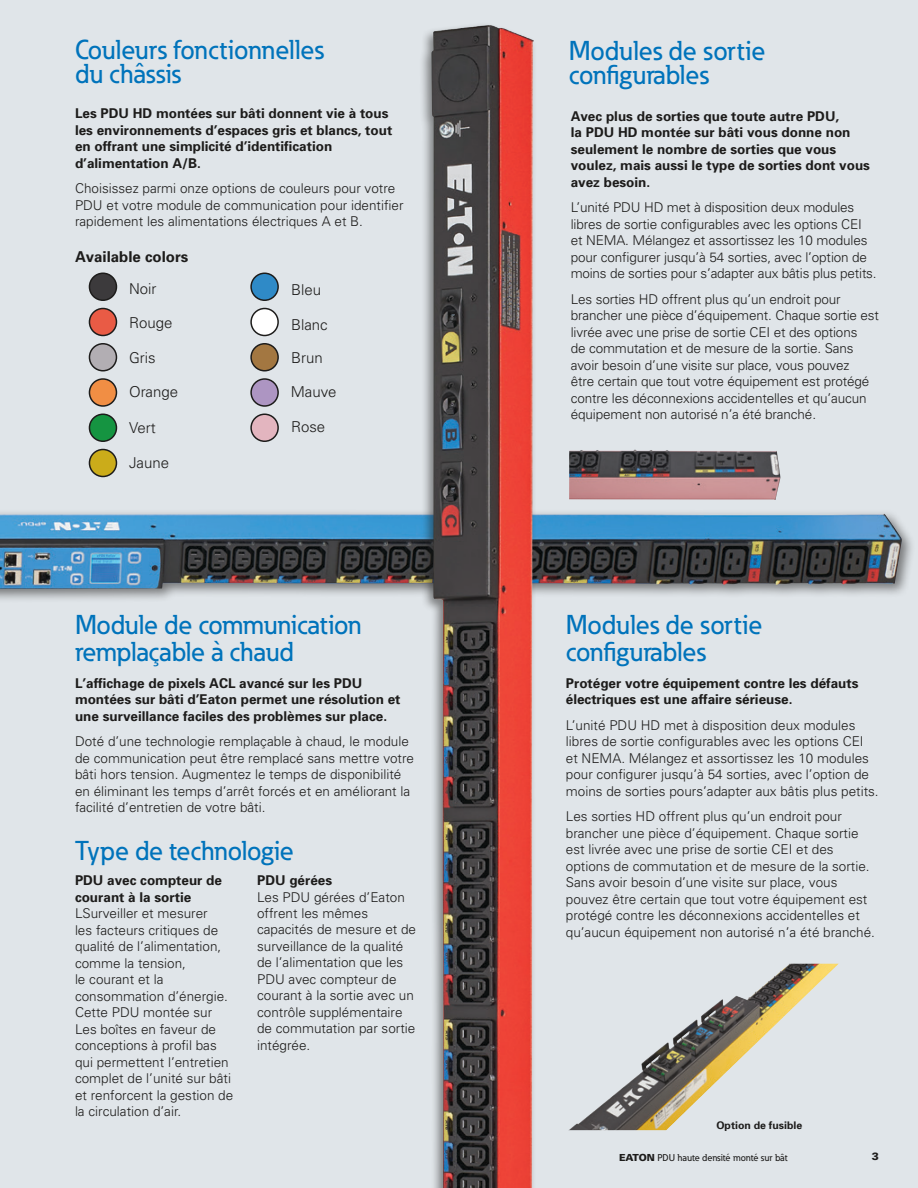
<style>
.page{position:relative;width:918px;height:1188px;background:#e0e5e9}
.page>*{position:absolute;margin:0;border:0;box-sizing:border-box;transform-origin:0 0}
.t1{font:500 27px/27px "Eaton";color:#0073bb}
.t2{font:300 15px "Univers";color:#1d1c1b}
.t3{font:700 15px "Univers";color:#1d1c1b}
.t4{font:300 13.5px/16.5px "Univers";color:#1d1c1b}
.t5{font:700 13.5px/16.5px "Univers";color:#1d1c1b}
.t6{font:700 10.5px "Univers";color:#1d1c1b}
.t7{font:900 10.5px "Univers LT Std";color:#1d1c1b}
.t8{font:500 9.75px "Eaton";color:#1d1c1b}
.s1{font-family:"Univers LT Std";font-weight:900}
</style>
<div class="page">
<div style="left:0;top:507px;width:916px;height:98px;background:#1d1c1b;opacity:.55"></div>
<img style="left:0;top:513px;width:902px;height:76px">
<img style="left:569px;top:964px;width:269px;height:166px">
<img style="left:569px;top:449px;width:211px;height:51px">
<div style="left:418px;top:21px;width:119px;height:1167px;background:#1d1c1b;opacity:.5"></div>
<img style="left:431px;top:25px;width:103px;height:1163px">
<div style="left:89px;top:414px;width:27px;height:27px;background:#159441;border-radius:50%"></div>
<div style="left:89px;top:414px;width:28px;height:28px;border:2px solid #1d1c1b;border-radius:50%"></div>
<div style="left:89px;top:450px;width:27px;height:27px;background:#cbac1a;border-radius:50%"></div>
<div style="left:89px;top:449px;width:28px;height:28px;border:2px solid #1d1c1b;border-radius:50%"></div>
<div style="left:251px;top:273px;width:27px;height:27px;background:#2f8ac7;border-radius:50%"></div>
<div style="left:250px;top:273px;width:29px;height:28px;border:2px solid #1d1c1b;border-radius:50%"></div>
<div style="left:251px;top:309px;width:27px;height:27px;background:#fff;border-radius:50%"></div>
<div style="left:250px;top:308px;width:29px;height:28px;border:2px solid #1d1c1b;border-radius:50%"></div>
<div style="left:251px;top:414px;width:27px;height:27px;background:#e3b5bf;border-radius:50%"></div>
<div style="left:250px;top:414px;width:29px;height:28px;border:2px solid #1d1c1b;border-radius:50%"></div>
<div style="left:251px;top:344px;width:27px;height:27px;background:#a37741;border-radius:50%"></div>
<div style="left:250px;top:343px;width:29px;height:29px;border:2px solid #1d1c1b;border-radius:50%"></div>
<div style="left:89px;top:273px;width:27px;height:27px;background:#3c3a3c;border-radius:50%"></div>
<div style="left:89px;top:273px;width:28px;height:28px;border:2px solid #1d1c1b;border-radius:50%"></div>
<div style="left:251px;top:379px;width:27px;height:27px;background:#ad95c2;border-radius:50%"></div>
<div style="left:250px;top:378px;width:29px;height:29px;border:2px solid #1d1c1b;border-radius:50%"></div>
<div style="left:89px;top:379px;width:27px;height:27px;background:#f18e44;border-radius:50%"></div>
<div style="left:89px;top:378px;width:28px;height:29px;border:2px solid #1d1c1b;border-radius:50%"></div>
<div style="left:89px;top:344px;width:27px;height:27px;background:#b2aeb3;border-radius:50%"></div>
<div style="left:89px;top:343px;width:28px;height:29px;border:2px solid #1d1c1b;border-radius:50%"></div>
<div style="left:89px;top:309px;width:27px;height:27px;background:#e95b45;border-radius:50%"></div>
<div style="left:89px;top:308px;width:28px;height:28px;border:2px solid #1d1c1b;border-radius:50%"></div>
<h1 class="t1" style="left:75px;top:37px;width:250px;line-height:24px">Couleurs fonctionnelles du châssis</h1>
<p class="t5" style="left:75px;top:105px;width:319px">Les PDU HD montées sur bâti donnent vie à tous les environnements d’espaces gris et blancs, tout en offrant une simplicité d’identification d’alimentation A/B.</p>
<p class="t4" style="left:75px;top:180px;width:330px">Choisissez parmi onze options de couleurs pour votre<br>PDU et votre module de communication pour identifier rapidement les alimentations électriques A et B.</p>
<p class="t3" style="left:75px;top:248px;width:115px">Available colors</p>
<p class="t2" style="left:129px;top:279px;width:29px">Noir</p>
<p class="t2" style="left:291px;top:281px;width:32px">Bleu</p>
<p class="t2" style="left:129px;top:314px;width:45px">Rouge</p>
<p class="t2" style="left:291px;top:315px;width:38px">Blanc</p>
<p class="t2" style="left:129px;top:348px;width:28px">Gris</p>
<p class="t2" style="left:291px;top:348px;width:33px">Brun</p>
<p class="t2" style="left:129px;top:383px;width:51px">Orange</p>
<p class="t2" style="left:291px;top:383px;width:47px">Mauve</p>
<p class="t2" style="left:129px;top:419px;width:28px">Vert</p>
<p class="t2" style="left:291px;top:417px;width:36px">Rose</p>
<p class="t2" style="left:129px;top:453px;width:42px">Jaune</p>
<h1 class="t1" style="left:75px;top:611px;width:288px">Module de communication remplaçable à chaud</h1>
<p class="t5" style="left:75px;top:675px;width:327px">L’affichage de pixels ACL avancé sur les PDU montées sur bâti d’Eaton permet une résolution et une surveillance faciles des problèmes sur place.</p>
<p class="t4" style="left:75px;top:733px;width:341px">Doté d’une technologie remplaçable à chaud, le module de communication peut être remplacé sans mettre votre bâti hors tension. Augmentez le temps de disponibilité en éliminant les temps d’arrêt forcés et en améliorant la facilité d’entretien de votre bâti.</p>
<h1 class="t1" style="left:75px;top:837px;width:220px">Type de technologie</h1>
<p class="t5" style="left:75px;top:872px;width:149px">PDU avec compteur de courant à la sortie</p>
<p class="t4" style="left:75px;top:905px;width:160px">LSurveiller et mesurer<br>les facteurs critiques de qualité de l’alimentation, comme la tension,<br>le courant et la consommation d’énergie.<br>Cette PDU montée sur<br>Les boîtes en faveur de conceptions à profil bas qui permettent l’entretien complet de l’unité sur bâti et renforcent la gestion de la circulation d’air.</p>
<p class="t5" style="left:257px;top:872px;width:77px">PDU gérées</p>
<p class="t4" style="left:257px;top:888px;width:161px">Les PDU gérées d’Eaton offrent les mêmes capacités de mesure et de surveillance de la qualité de l’alimentation que les<br>PDU avec compteur de courant à la sortie avec un contrôle supplémentaire de commutation par sortie intégrée.</p>
<h1 class="t1" style="left:569px;top:38px;width:198px;line-height:24px">Modules de sortie configurables</h1>
<p class="t5" style="left:571px;top:108px;width:301px">Avec plus de sorties que toute autre PDU,<br>la PDU HD montée sur bâti vous donne non seulement le nombre de sorties que vous voulez, mais aussi le type de sorties dont vous avez besoin.</p>
<p class="t4" style="left:571px;top:199px;width:307px">L’unité PDU HD met à disposition deux modules libres de sortie configurables avec les options CEI et NEMA. Mélangez et assortissez les 10 modules pour configurer jusqu’à 54 sorties, avec l’option de moins de sorties pour s’adapter aux bâtis plus petits.</p>
<p class="t4" style="left:571px;top:290px;width:310px">Les sorties HD offrent plus qu’un endroit pour brancher une pièce d’équipement. Chaque sortie est livrée avec une prise de sortie CEI et des options<br>de commutation et de mesure de la sortie. Sans avoir besoin d’une visite sur place, vous pouvez<br>être certain que tout votre équipement est protégé contre les déconnexions accidentelles et qu’aucun équipement non autorisé n’a été branché.</p>
<h1 class="t1" style="left:566px;top:611px;width:198px">Modules de sortie configurables</h1>
<p class="t5" style="left:566px;top:675px;width:294px">Protéger votre équipement contre les défauts électriques est une affaire sérieuse.</p>
<p class="t4" style="left:566px;top:717px;width:314px">L’unité PDU HD met à disposition deux modules libres de sortie configurables avec les options CEI et NEMA. Mélangez et assortissez les 10 modules pour configurer jusqu’à 54 sorties, avec l’option de moins de sorties pours’adapter aux bâtis plus petits.</p>
<p class="t4" style="left:566px;top:808px;width:311px">Les sorties HD offrent plus qu’un endroit pour brancher une pièce d’équipement. Chaque sortie est livrée avec une prise de sortie CEI et des options de commutation et de mesure de la sortie.<br>Sans avoir besoin d’une visite sur place, vous pouvez être certain que tout votre équipement est protégé contre les déconnexions accidentelles et qu’aucun équipement non autorisé n’a été branché.</p>
<p class="t6" style="left:716px;top:1119px;width:87px">Option de fusible</p>
<p class="t8" style="left:619px;top:1151px;width:170px"><span class="s1">EATON</span> PDU haute densité monté sur bât</p>
<p class="t7" style="left:872px;top:1150px;width:9px">3</p>
</div>
